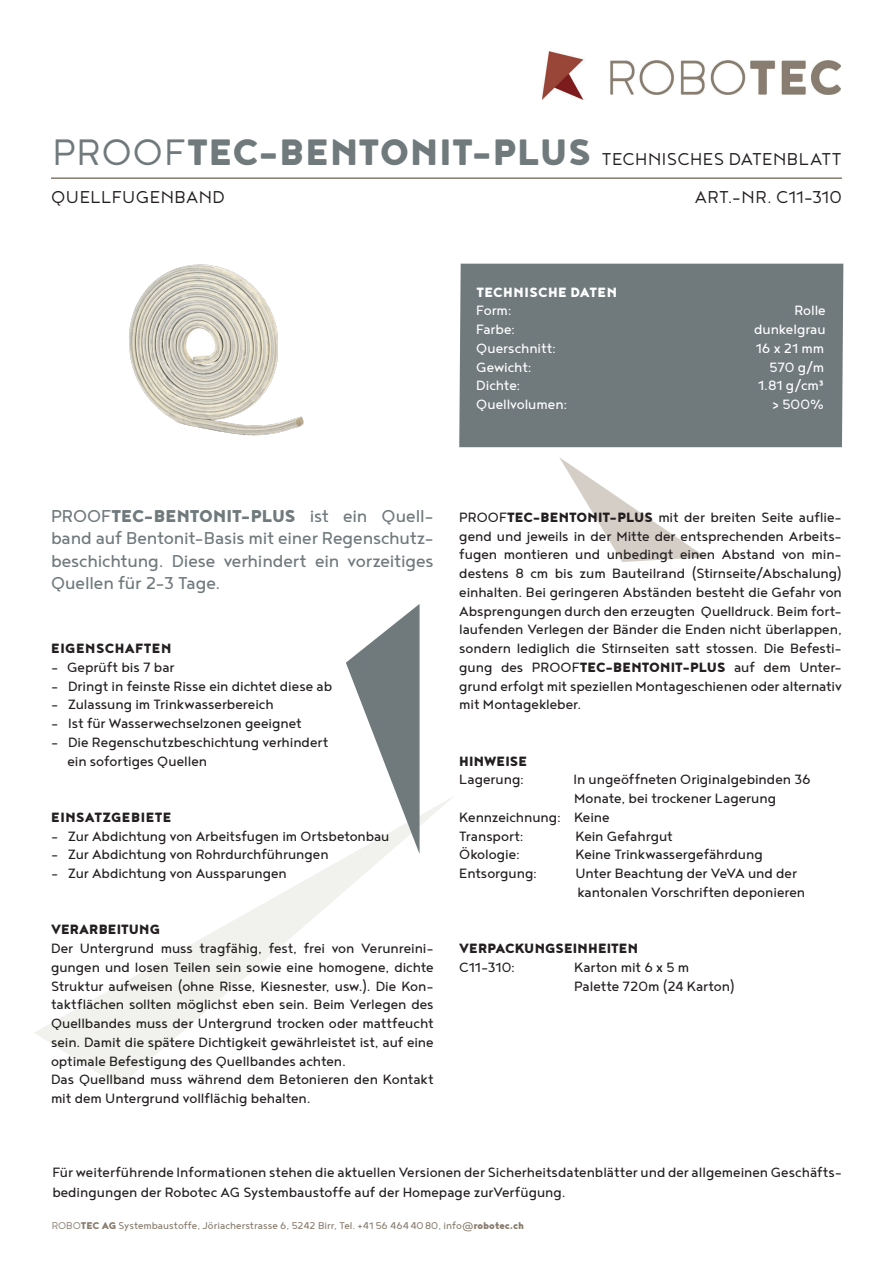
<style>
.page{position:relative;width:893px;height:1263px;background:#fff}
.page>*{position:absolute;margin:0;border:0;box-sizing:border-box;transform-origin:0 0}
.Produktetitel{font:900 45px "Noyh";letter-spacing:.01em;color:#70797c}
.Einleitung{font:21px/22.5px "Noyh";letter-spacing:-.005em;color:#70797c;text-align:justify}
.Produkteuntertitel{font:300 21px "Noyh";letter-spacing:.015em;color:#231f20}
.GT{font:16.5px/18.8px "Noyh";color:#231f20;text-align:justify}
.GT-2{font:16.5px "Noyh";letter-spacing:-.005em;color:#fff}
.GT-3{font:900 16.5px "Noyh";letter-spacing:.01em;color:#231f20}
.Untertitel{font:900 16.5px "Noyh";letter-spacing:.03em;color:#231f20}
.Untertitel-2{font:16.5px "Noyh";color:#231f20}
.Untertitel-3{font:900 16.5px "Noyh";letter-spacing:.03em;color:#fff}
.t1{font:12px "Noyh";color:#887c6e}
.s1{font-weight:300}
.s2{font-weight:900}
</style>
<div class="page">
<svg style="left:559px;top:457px;width:147px;height:105px"></svg>
<svg style="left:35px;top:797px;width:418px;height:289px"></svg>
<hr style="left:51px;top:177px;width:791px;height:2px;background:#887c6e">
<div style="left:459px;top:264px;width:384px;height:183px;background:#70797c"></div>
<svg style="left:346px;top:604px;width:74px;height:250px"></svg>
<img style="left:129px;top:264px;width:175px;height:172px">
<img style="left:543px;top:51px;width:297px;height:48px">
<p class="Produktetitel" style="left:52px;top:125px;width:540px"><span class="s1">PROOF</span>TEC-BENTONIT-PLUS</p>
<p class="Produkteuntertitel" style="left:602px;top:148px;width:241px">TECHNISCHES DATENBLATT</p>
<p class="Produkteuntertitel" style="left:51px;top:186px;width:175px">QUELLFUGENBAND</p>
<p class="Produkteuntertitel" style="left:695px;top:185px;width:149px">ART.-NR. C11-310</p>
<p class="Untertitel-3" style="left:476px;top:282px;width:142px">TECHNISCHE DATEN</p>
<p class="GT-2" style="left:476px;top:302px;width:37px">Form:</p>
<p class="GT-2" style="left:794px;top:302px;width:33px">Rolle</p>
<p class="GT-2" style="left:476px;top:320px;width:40px">Farbe:</p>
<p class="GT-2" style="left:754px;top:320px;width:73px">dunkelgrau</p>
<p class="GT-2" style="left:476px;top:339px;width:81px">Querschnitt:</p>
<p class="GT-2" style="left:756px;top:339px;width:70px">16 x 21 mm</p>
<p class="GT-2" style="left:476px;top:358px;width:57px">Gewicht:</p>
<p class="GT-2" style="left:770px;top:358px;width:56px">570 g/m</p>
<p class="GT-2" style="left:476px;top:377px;width:46px">Dichte:</p>
<p class="GT-2" style="left:758px;top:377px;width:68px">1.81 g/cm³</p>
<p class="GT-2" style="left:476px;top:395px;width:92px">Quellvolumen:</p>
<p class="GT-2" style="left:772px;top:395px;width:54px">&gt; 500%</p>
<p class="Einleitung" style="left:51px;top:504px;width:384px">PROOF<span class="s2">TEC-BENTONIT-PLUS</span> ist ein Quell&shy;band auf Bentonit-Basis mit einer Regenschutz&shy;beschichtung. Diese verhindert ein vorzeitiges Quellen für 2-3 Tage.</p>
<p class="Untertitel" style="left:51px;top:638px;width:122px">EIGENSCHAFTEN</p>
<p class="Untertitel-2" style="left:51px;top:658px;width:125px">- Geprüft bis 7 bar</p>
<p class="GT" style="left:51px;top:676px;width:283px">- Dringt in feinste Risse ein dichtet diese ab</p>
<p class="GT" style="left:51px;top:695px;width:224px">- Zulassung im Trinkwasserbereich</p>
<p class="GT" style="left:51px;top:713px;width:252px">- Ist für Wasserwechselzonen geeignet</p>
<p class="GT" style="left:51px;top:732px;width:279px">- Die Regenschutzbeschichtung verhindert</p>
<p class="GT" style="left:67px;top:751px;width:141px">ein sofortiges Quellen</p>
<p class="Untertitel" style="left:51px;top:807px;width:122px">EINSATZGEBIETE</p>
<p class="GT" style="left:51px;top:826px;width:340px">- Zur Abdichtung von Arbeitsfugen im Ortsbetonbau</p>
<p class="GT" style="left:51px;top:845px;width:279px">- Zur Abdichtung von Rohrdurchführungen</p>
<p class="GT" style="left:51px;top:863px;width:237px">- Zur Abdichtung von Aussparungen</p>
<p class="GT-3" style="left:51px;top:919px;width:111px">VERARBEITUNG</p>
<p class="GT" style="left:51px;top:938px;width:384px">Der Untergrund muss tragfähig, fest, frei von Verunreini&shy;gungen und losen Teilen sein sowie eine homogene, dichte Struktur aufweisen (ohne Risse, Kiesnester, usw.). Die Kon&shy;taktflächen sollten möglichst eben sein. Beim Verlegen des Quellbandes muss der Untergrund trocken oder mattfeucht sein. Damit die spätere Dichtigkeit gewährleistet ist, auf eine optimale Befestigung des Quellbandes achten.</p>
<p class="GT" style="left:51px;top:1070px;width:384px">Das Quellband muss während dem Betonieren den Kontakt mit dem Untergrund vollflächig behalten.</p>
<p class="GT" style="left:459px;top:507px;width:384px">PROOF<span class="s2">TEC-BENTONIT-PLUS</span> mit der breiten Seite auflie&shy;gend und jeweils in der Mitte der entsprechenden Arbeits&shy;fugen montieren und unbedingt einen Abstand von min&shy;destens 8 cm bis zum Bauteilrand (Stirnseite/Abschalung) einhalten. Bei geringeren Abständen besteht die Gefahr von Absprengungen durch den erzeugten Quelldruck. Beim fort&shy;laufenden Verlegen der Bänder die Enden nicht überlappen, sondern lediglich die Stirnseiten satt stossen. Die Befesti&shy;gung des PROOF<span class="s2">TEC-BENTONIT-PLUS</span> auf dem Unter&shy;grund erfolgt mit speziellen Montageschienen oder alternativ mit Montagekleber.</p>
<p class="GT-3" style="left:459px;top:751px;width:69px">HINWEISE</p>
<p class="GT" style="left:459px;top:770px;width:66px">Lagerung:</p>
<p class="GT" style="left:573px;top:770px;width:239px">In ungeöffneten Originalgebinden 36</p>
<p class="GT" style="left:574px;top:788px;width:204px">Monate, bei trockener Lagerung</p>
<p class="GT" style="left:459px;top:807px;width:152px">Kennzeichnung: Keine</p>
<p class="GT" style="left:459px;top:826px;width:66px">Transport:</p>
<p class="GT" style="left:575px;top:826px;width:99px">Kein Gefahrgut</p>
<p class="GT" style="left:459px;top:845px;width:62px">Ökologie:</p>
<p class="GT" style="left:575px;top:845px;width:189px">Keine Trinkwassergefährdung</p>
<p class="GT" style="left:459px;top:863px;width:79px">Entsorgung:</p>
<p class="GT" style="left:575px;top:863px;width:223px">Unter Beachtung der VeVA und der</p>
<p class="GT" style="left:577px;top:882px;width:229px">kantonalen Vorschriften deponieren</p>
<p class="GT-3" style="left:459px;top:938px;width:180px">VERPACKUNGSEINHEITEN</p>
<p class="GT" style="left:459px;top:957px;width:57px">C11-310:</p>
<p class="GT" style="left:574px;top:957px;width:116px">Karton mit 6 x 5 m</p>
<p class="GT" style="left:574px;top:976px;width:162px">Palette 720m (24 Karton)</p>
<p class="GT" style="left:52px;top:1162px;width:791px;line-height:19.8px">Für weiterführende Informationen stehen die aktuellen Versionen der Sicherheitsdatenblätter und der allgemeinen Geschäfts&shy;bedingungen der Robotec AG Systembaustoffe auf der Homepage zurVerfügung.</p>
<p class="t1" style="left:52px;top:1219px;width:474px"><span class="s1">ROBO</span><span class="s2">TEC AG</span> Systembaustoffe, Jöriacherstrasse 6, 5242 Birr, Tel. +41 56 4644080, info@<span class="s2">robotec.ch</span></p>
</div>
